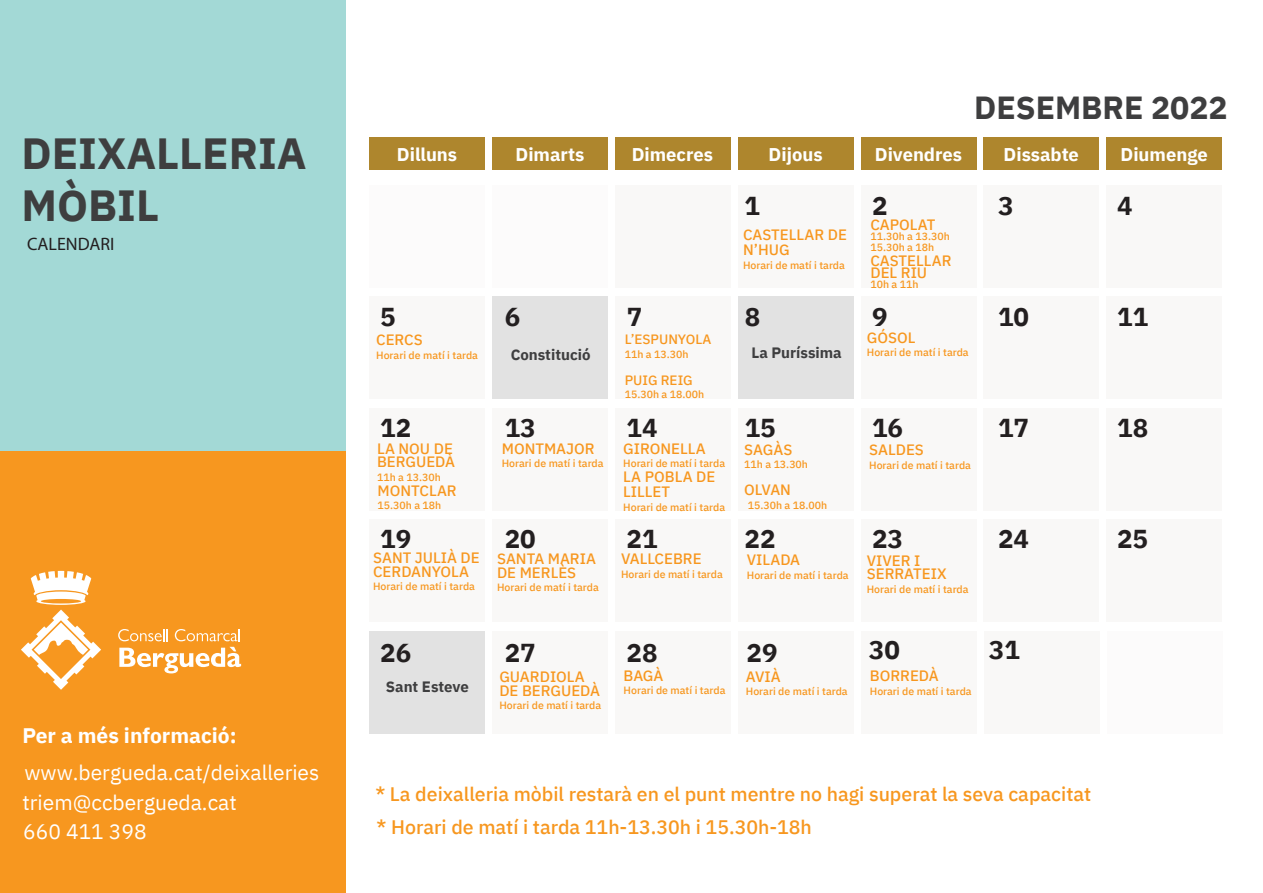
<style>
.page{position:relative;width:1263px;height:893px;background:#fff}
.page>*{position:absolute;margin:0;border:0;box-sizing:border-box;transform-origin:0 0}
.t1{font:700 43.5px/52.2px "IBM Plex Sans";color:#3e3e3f}
.t2{font:700 31.95px "IBM Plex Sans";color:#3e3e3f}
.t3{font:700 25.95px "IBM Plex Sans";color:#231f20}
.t4{font:21px "IBM Plex Sans";color:#fff}
.t5{font:700 21px "IBM Plex Sans";color:#fff}
.t6{font:500 19.5px/33px "IBM Plex Sans";color:#f7971f}
.t7{font:700 18.45px "IBM Plex Sans";color:#fff}
.t8{font:18px "Myriad Pro";color:#231f20}
.t9{font:500 15px/13.5px "IBM Plex Sans";color:#f7971f}
.t10{font:700 15px "IBM Plex Sans";color:#3e3e3f}
.t11{font:500 13.5px "IBM Plex Sans";color:#f7971f}
.t12{font:500 10.5px/10.5px "IBM Plex Sans";color:#f7971f}
</style>
<div class="page">
<div style="left:0;top:450px;width:346px;height:443px;background:#f7971f"></div>
<div style="left:0;top:0;width:346px;height:450px;background:#a3d9d6"></div>
<div style="left:370px;top:185px;width:115px;height:103px;background:#fcfbfb"></div>
<div style="left:492px;top:185px;width:116px;height:103px;background:#fcfbfb"></div>
<div style="left:615px;top:185px;width:115px;height:103px;background:#f9f8f7"></div>
<div style="left:738px;top:185px;width:115px;height:103px;background:#f9f8f7"></div>
<div style="left:861px;top:185px;width:115px;height:103px;background:#f9f8f7"></div>
<div style="left:984px;top:185px;width:115px;height:103px;background:#f9f8f7"></div>
<div style="left:1106px;top:185px;width:116px;height:103px;background:#f9f8f7"></div>
<div style="left:370px;top:297px;width:115px;height:102px;background:#f9f8f7"></div>
<div style="left:492px;top:297px;width:116px;height:102px;background:#e2e2e2"></div>
<div style="left:615px;top:297px;width:115px;height:102px;background:#f9f8f7"></div>
<div style="left:738px;top:297px;width:115px;height:102px;background:#e2e2e2"></div>
<div style="left:861px;top:297px;width:115px;height:102px;background:#f9f8f7"></div>
<div style="left:984px;top:297px;width:115px;height:102px;background:#f9f8f7"></div>
<div style="left:1106px;top:297px;width:116px;height:102px;background:#f9f8f7"></div>
<div style="left:370px;top:408px;width:115px;height:102px;background:#f9f8f7"></div>
<div style="left:492px;top:408px;width:116px;height:102px;background:#f9f8f7"></div>
<div style="left:615px;top:408px;width:115px;height:102px;background:#f9f8f7"></div>
<div style="left:738px;top:408px;width:115px;height:102px;background:#f9f8f7"></div>
<div style="left:861px;top:408px;width:115px;height:102px;background:#f9f8f7"></div>
<div style="left:984px;top:408px;width:115px;height:102px;background:#f9f8f7"></div>
<div style="left:1106px;top:408px;width:116px;height:102px;background:#f9f8f7"></div>
<div style="left:370px;top:520px;width:115px;height:102px;background:#f9f8f7"></div>
<div style="left:492px;top:520px;width:116px;height:102px;background:#f9f8f7"></div>
<div style="left:615px;top:520px;width:115px;height:102px;background:#f9f8f7"></div>
<div style="left:738px;top:520px;width:115px;height:102px;background:#f9f8f7"></div>
<div style="left:861px;top:520px;width:115px;height:102px;background:#f9f8f7"></div>
<div style="left:984px;top:520px;width:115px;height:102px;background:#f9f8f7"></div>
<div style="left:1106px;top:520px;width:116px;height:102px;background:#f9f8f7"></div>
<div style="left:370px;top:631px;width:115px;height:102px;background:#e2e2e2"></div>
<div style="left:492px;top:631px;width:116px;height:102px;background:#f9f8f7"></div>
<div style="left:615px;top:631px;width:115px;height:102px;background:#f9f8f7"></div>
<div style="left:738px;top:631px;width:115px;height:102px;background:#f9f8f7"></div>
<div style="left:861px;top:631px;width:115px;height:102px;background:#f9f8f7"></div>
<div style="left:984px;top:631px;width:115px;height:102px;background:#f9f8f7"></div>
<div style="left:1107px;top:631px;width:115px;height:102px;background:#fcfbfb"></div>
<div style="left:615px;top:138px;width:115px;height:32px;background:#ae862d"></div>
<div style="left:370px;top:138px;width:115px;height:32px;background:#ae862d"></div>
<div style="left:492px;top:138px;width:116px;height:32px;background:#ae862d"></div>
<div style="left:738px;top:138px;width:115px;height:32px;background:#ae862d"></div>
<div style="left:861px;top:138px;width:115px;height:32px;background:#ae862d"></div>
<div style="left:984px;top:138px;width:115px;height:32px;background:#ae862d"></div>
<div style="left:1106px;top:138px;width:116px;height:32px;background:#ae862d"></div>
<svg style="left:21px;top:571px;width:80px;height:119px"></svg>
<svg style="left:118px;top:629px;width:50px;height:12px"></svg>
<svg style="left:175px;top:629px;width:65px;height:12px"></svg>
<svg style="left:119px;top:647px;width:122px;height:26px"></svg>
<h1 class="t1" style="left:22px;top:124px;width:287px">DEIXALLERIA<br>MÒBIL</h1>
<h3 class="t8" style="left:27px;top:233px;width:89px">CALENDARI</h3>
<h3 class="t5" style="left:22px;top:719px;width:216px">Per a més informació:</h3>
<h3 class="t4" style="left:25px;top:757px;width:296px">www.bergueda.cat/deixalleries</h3>
<h3 class="t4" style="left:23px;top:786px;width:216px">triem@ccbergueda.cat</h3>
<h3 class="t4" style="left:23px;top:815px;width:125px">660 411 398</h3>
<h2 class="t2" style="left:974px;top:83px;width:255px">DESEMBRE 2022</h2>
<h3 class="t7" style="left:397px;top:140px;width:62px">Dilluns</h3>
<h3 class="t7" style="left:515px;top:140px;width:70px">Dimarts</h3>
<h3 class="t7" style="left:632px;top:140px;width:83px">Dimecres</h3>
<h3 class="t7" style="left:769px;top:140px;width:55px">Dijous</h3>
<h3 class="t7" style="left:875px;top:140px;width:89px">Divendres</h3>
<h3 class="t7" style="left:1004px;top:140px;width:77px">Dissabte</h3>
<h3 class="t7" style="left:1120px;top:140px;width:89px">Diumenge</h3>
<h3 class="t3" style="left:745px;top:185px;width:17px">1</h3>
<h3 class="t3" style="left:872px;top:185px;width:17px">2</h3>
<h3 class="t3" style="left:998px;top:185px;width:17px">3</h3>
<h3 class="t3" style="left:1117px;top:185px;width:17px">4</h3>
<h3 class="t9" style="left:743px;top:226px;width:105px;line-height:15px">CASTELLAR DE<br>N’HUG</h3>
<p class="t12" style="left:743px;top:259px;width:103px">Horari de matí i tarda</p>
<h3 class="t9" style="left:870px;top:216px;width:67px">CAPOLAT</h3>
<p class="t12" style="left:870px;top:230px;width:81px">11.30h a 13.30h<br>15.30h a 18h</p>
<h3 class="t9" style="left:870px;top:253px;width:83px;line-height:12px">CASTELLAR<br>DEL RIU</h3>
<p class="t12" style="left:870px;top:278px;width:50px">10h a 11h</p>
<h3 class="t3" style="left:380px;top:296px;width:17px">5</h3>
<h3 class="t3" style="left:505px;top:296px;width:17px">6</h3>
<h3 class="t3" style="left:627px;top:296px;width:17px">7</h3>
<h3 class="t3" style="left:745px;top:296px;width:17px">8</h3>
<h3 class="t3" style="left:872px;top:296px;width:17px">9</h3>
<h3 class="t3" style="left:998px;top:296px;width:33px">10</h3>
<h3 class="t3" style="left:1117px;top:296px;width:33px">11</h3>
<h3 class="t9" style="left:867px;top:329px;width:50px">GÓSOL</h3>
<p class="t12" style="left:867px;top:346px;width:103px">Horari de matí i tarda</p>
<p class="t11" style="left:625px;top:329px;width:88px">L’ESPUNYOLA</p>
<p class="t12" style="left:625px;top:348px;width:65px">11h a 13.30h</p>
<p class="t11" style="left:625px;top:369px;width:70px">PUIG REIG</p>
<p class="t12" style="left:625px;top:388px;width:81px">15.30h a 18.00h</p>
<h3 class="t9" style="left:376px;top:332px;width:48px">CERCS</h3>
<p class="t12" style="left:376px;top:349px;width:103px">Horari de matí i tarda</p>
<h3 class="t10" style="left:511px;top:343px;width:81px">Constitució</h3>
<h3 class="t10" style="left:751px;top:341px;width:92px">La Puríssima</h3>
<h3 class="t3" style="left:380px;top:407px;width:33px">12</h3>
<h3 class="t3" style="left:505px;top:407px;width:33px">13</h3>
<h3 class="t3" style="left:627px;top:407px;width:33px">14</h3>
<h3 class="t3" style="left:745px;top:407px;width:33px">15</h3>
<h3 class="t3" style="left:872px;top:407px;width:33px">16</h3>
<h3 class="t3" style="left:998px;top:407px;width:33px">17</h3>
<h3 class="t3" style="left:1117px;top:407px;width:33px">18</h3>
<h3 class="t9" style="left:377px;top:440px;width:80px">LA NOU DE<br>BERGUEDÀ</h3>
<p class="t12" style="left:377px;top:471px;width:65px">11h a 13.30h</p>
<h3 class="t9" style="left:378px;top:482px;width:81px">MONTCLAR</h3>
<p class="t12" style="left:378px;top:499px;width:65px">15.30h a 18h</p>
<h3 class="t9" style="left:502px;top:440px;width:94px">MONTMAJOR</h3>
<p class="t12" style="left:502px;top:457px;width:103px">Horari de matí i tarda</p>
<h3 class="t9" style="left:623px;top:440px;width:84px">GIRONELLA</h3>
<p class="t12" style="left:623px;top:457px;width:103px">Horari de matí i tarda</p>
<h3 class="t9" style="left:623px;top:468px;width:93px;line-height:15px">LA POBLA DE<br>LILLET</h3>
<p class="t12" style="left:623px;top:501px;width:103px">Horari de matí i tarda</p>
<h3 class="t9" style="left:744px;top:441px;width:50px">SAGÀS</h3>
<p class="t12" style="left:744px;top:458px;width:65px">11h a 13.30h</p>
<h3 class="t9" style="left:744px;top:482px;width:48px">OLVAN</h3>
<p class="t12" style="left:748px;top:499px;width:81px">15.30h a 18.00h</p>
<h3 class="t9" style="left:869px;top:442px;width:56px">SALDES</h3>
<p class="t12" style="left:869px;top:459px;width:103px">Horari de matí i tarda</p>
<h3 class="t3" style="left:380px;top:518px;width:33px">19</h3>
<h3 class="t3" style="left:505px;top:518px;width:33px">20</h3>
<h3 class="t3" style="left:627px;top:518px;width:33px">21</h3>
<h3 class="t3" style="left:745px;top:518px;width:33px">22</h3>
<h3 class="t3" style="left:872px;top:518px;width:33px">23</h3>
<h3 class="t3" style="left:998px;top:518px;width:33px">24</h3>
<h3 class="t3" style="left:1117px;top:518px;width:33px">25</h3>
<h3 class="t9" style="left:373px;top:550px;width:108px">SANT JULIÀ DE<br>CERDANYOLA</h3>
<p class="t12" style="left:373px;top:580px;width:103px">Horari de matí i tarda</p>
<h3 class="t9" style="left:497px;top:551px;width:100px">SANTA MARIA<br>DE MERLÈS</h3>
<p class="t12" style="left:497px;top:581px;width:103px">Horari de matí i tarda</p>
<h3 class="t9" style="left:621px;top:551px;width:82px">VALLCEBRE</h3>
<p class="t12" style="left:621px;top:568px;width:103px">Horari de matí i tarda</p>
<h3 class="t9" style="left:747px;top:552px;width:55px">VILADA</h3>
<p class="t12" style="left:747px;top:569px;width:103px">Horari de matí i tarda</p>
<h3 class="t9" style="left:867px;top:553px;width:81px">VIVER I<br>SERRATEIX</h3>
<p class="t12" style="left:867px;top:583px;width:103px">Horari de matí i tarda</p>
<h3 class="t3" style="left:380px;top:632px;width:33px">26</h3>
<h3 class="t3" style="left:505px;top:632px;width:33px">27</h3>
<h3 class="t3" style="left:627px;top:632px;width:33px">28</h3>
<h3 class="t3" style="left:747px;top:632px;width:33px">29</h3>
<h3 class="t3" style="left:869px;top:629px;width:33px">30</h3>
<h3 class="t3" style="left:989px;top:629px;width:33px">31</h3>
<h3 class="t10" style="left:386px;top:675px;width:85px">Sant Esteve</h3>
<h3 class="t9" style="left:499px;top:669px;width:102px">GUARDIOLA<br>DE BERGUEDÀ</h3>
<p class="t12" style="left:499px;top:699px;width:103px">Horari de matí i tarda</p>
<h3 class="t9" style="left:624px;top:667px;width:41px">BAGÀ</h3>
<p class="t12" style="left:624px;top:684px;width:103px">Horari de matí i tarda</p>
<h3 class="t9" style="left:746px;top:668px;width:36px">AVIÀ</h3>
<p class="t12" style="left:746px;top:685px;width:103px">Horari de matí i tarda</p>
<h3 class="t9" style="left:870px;top:668px;width:70px">BORREDÀ</h3>
<p class="t12" style="left:870px;top:685px;width:103px">Horari de matí i tarda</p>
<h3 class="t6" style="left:375px;top:776px;width:717px">* La deixalleria mòbil restarà en el punt mentre no hagi superat la seva capacitat * Horari de matí i tarda 11h-13.30h i 15.30h-18h</h3>
</div>
